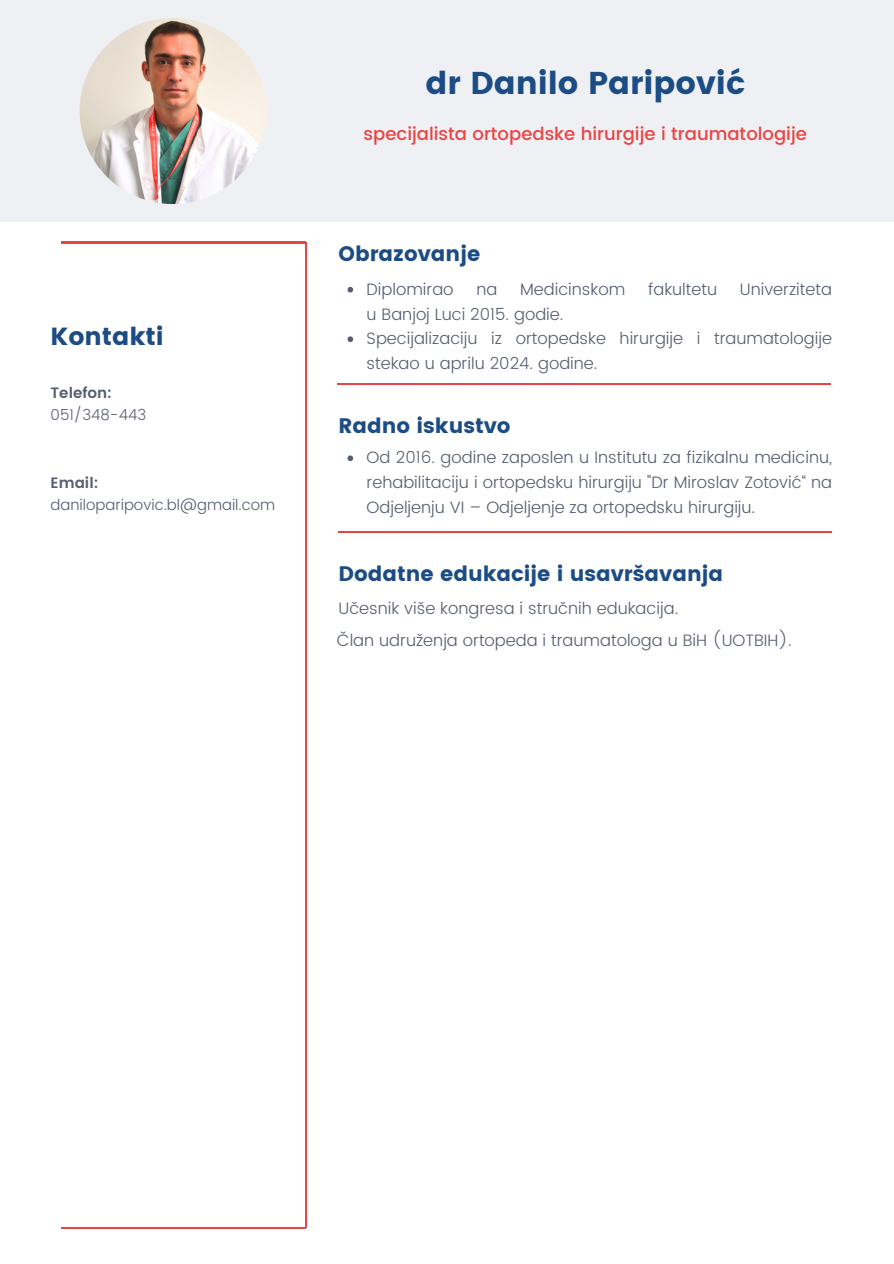
<style>
.page{position:relative;width:894px;height:1264px;background:#fff}
.page>*{position:absolute;margin:0;border:0;box-sizing:border-box;transform-origin:0 0}
.t1{font:31.5px "Poppins";color:#1c4c84}
.t2{font:24.75px "Poppins";color:#1c4c84}
.t3{font:21px "Poppins";color:#1c4c84}
.t4{font:500 18px "Poppins";color:#eb4343}
.t5{font:300 16.5px/24.8px "Poppins";color:#555e70}
.t6{font:300 15px "Poppins";color:#555e70}
.t7{font:600 15px "Poppins";color:#555e70}
</style>
<div class="page">
<div style="left:0;top:0;width:893px;height:222px;background:#eff0f4"></div>
<img style="left:80px;top:18px;width:186px;height:186px;border-radius:50%">
<hr style="left:62px;top:242px;width:244px;height:1px;background:#eb4343">
<svg style="left:347px;top:287px;width:6px;height:5px"></svg>
<svg style="left:347px;top:336px;width:6px;height:6px"></svg>
<hr style="left:337px;top:383px;width:493px;height:2px;background:#eb4343">
<hr style="left:338px;top:531px;width:493px;height:2px;background:#eb4343">
<hr style="left:305px;top:242px;width:1px;height:494px;background:#eb4343">
<hr style="left:62px;top:1226px;width:244px;height:2px;background:#eb4343">
<hr style="left:305px;top:734px;width:1px;height:493px;background:#eb4343">
<svg style="left:347px;top:455px;width:6px;height:6px"></svg>
<p class="t2" style="left:51px;top:322px;width:115px">Kontakti</p>
<p class="t7" style="left:51px;top:384px;width:63px">Telefon:</p>
<p class="t6" style="left:51px;top:406px;width:97px">051/348-443</p>
<p class="t7" style="left:51px;top:474px;width:49px">Email:</p>
<h3 class="t6" style="left:51px;top:496px;width:226px">daniloparipovic.bl@gmail.com</h3>
<h2 class="t1" style="left:425px;top:65px;width:321px">dr Danilo Paripović</h2>
<p class="t4" style="left:363px;top:123px;width:444px">specijalista ortopedske hirurgije i traumatologije</p>
<h1 class="t3" style="left:338px;top:241px;width:143px">Obrazovanje</h1>
<h4 class="t5" style="left:366px;top:277px;width:89px">Diplomirao</h4>
<h4 class="t5" style="left:476px;top:277px;width:22px">na</h4>
<h4 class="t5" style="left:520px;top:277px;width:107px">Medicinskom</h4>
<h4 class="t5" style="left:647px;top:277px;width:71px">fakultetu</h4>
<h4 class="t5" style="left:739px;top:277px;width:94px">Univerziteta</h4>
<h4 class="t5" style="left:366px;top:301px;width:198px">u Banjoj Luci 2015. godie.</h4>
<h2 class="t5" style="left:366px;top:326px;width:467px">Specijalizaciju iz ortopedske hirurgije i traumatologije stekao u aprilu 2024. godine.</h2>
<p class="t3" style="left:338px;top:413px;width:173px">Radno iskustvo</p>
<p class="t5" style="left:366px;top:445px;width:467px;text-align:justify">Od 2016. godine zaposlen u Institutu za fizikalnu medicinu, rehabilitaciju i ortopedsku hirurgiju "Dr Miroslav Zotović“ na Odjeljenju VI – Odjeljenje za ortopedsku hirurgiju.</p>
<h3 class="t3" style="left:338px;top:561px;width:386px">Dodatne edukacije i usavršavanja</h3>
<h5 class="t5" style="left:338px;top:596px;width:341px">Učesnik više kongresa i stručnih edukacija.</h5>
<h5 class="t5" style="left:337px;top:627px;width:456px">Član udruženja ortopeda i traumatologa u BiH (UOTBIH).</h5>
</div>
